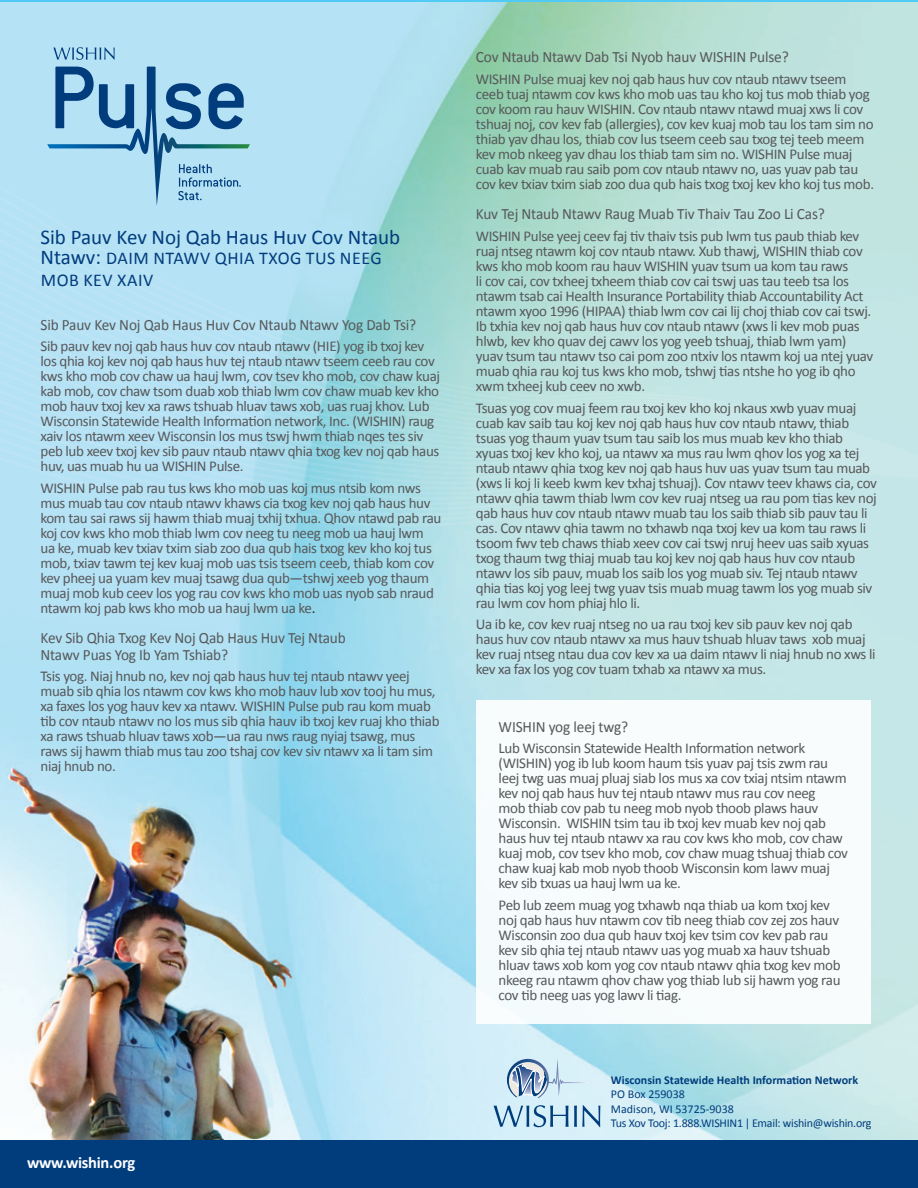
<style>
.page{position:relative;width:918px;height:1188px;background:#fff}
.page>*{position:absolute;margin:0;border:0;box-sizing:border-box;transform-origin:0 0}
.t1{font:21px "Calibri";color:#013d7d}
.t2{font:18px/22px "Calibri";letter-spacing:.03em;color:#013d7d}
.t3{font:700 16.5px "Calibri";letter-spacing:-.015em;color:#fff}
.t4{font:15.75px/16.5px "Calibri";letter-spacing:-.01em;color:#57585a}
.t5{font:15px/15px "Calibri";letter-spacing:-.025em;color:#57585a}
.t6{font:12px "Calibri";letter-spacing:-.02em;color:#013d7d}
.t7{font:700 12px "Calibri";color:#013d7d}
.t8{font:12px "Calibri";color:#013d7d}
.s1{font-size:21px}
.s2{color:#231f20}
</style>
<div class="page">
<img style="left:0;top:3px;width:918px;height:1137px">
<svg style="left:0;top:83px;width:918px;height:445px;background:#b5e0e4"></svg>
<div style="left:0;top:1140px;width:918px;height:48px;background:#013d7d"></div>
<svg style="left:53px;top:47px;width:62px;height:13px"></svg>
<svg style="left:47px;top:67px;width:203px;height:139px;background:#92c2dd"></svg>
<div style="left:476px;top:700px;width:395px;height:324px;background:#f8fcfc"></div>
<svg style="left:494px;top:1105px;width:106px;height:22px;background:#9ec0d8"></svg>
<svg style="left:507px;top:1058px;width:82px;height:40px;background:#b5ccde"></svg>
<p class="t1" style="left:40px;top:223px;width:361px">Sib Pauv Kev Noj Qab Haus Huv Cov Ntaub</p>
<p class="t2" style="left:40px;top:247px;width:343px"><span class="s1">Ntawv:</span> DAIM NTAWV QHIA TXOG TUS NEEG<br>MOB KEV XAIV</p>
<p class="t4" style="left:40px;top:316px;width:377px">Sib Pauv Kev Noj Qab Haus Huv Cov Ntaub Ntawv Yog Dab Tsi?</p>
<p class="t5" style="left:40px;top:339px;width:401px">Sib pauv kev noj qab haus huv cov ntaub ntawv (HIE) yog ib txoj kev los qhia koj kev noj qab haus huv tej ntaub ntawv tseem ceeb rau cov kws kho mob cov chaw ua hauj lwm, cov tsev kho mob, cov chaw kuaj kab mob, cov chaw tsom duab xob thiab lwm cov chaw muab kev kho mob hauv txoj kev xa raws tshuab hluav taws xob, uas ruaj khov. Lub Wisconsin Statewide Health Information network, Inc. (WISHIN) raug xaiv los ntawm xeev Wisconsin los mus tswj hwm thiab nqes tes siv peb lub xeev txoj kev sib pauv ntaub ntawv qhia txog kev noj qab haus huv, uas muab hu ua WISHIN Pulse.</p>
<p class="t5" style="left:40px;top:481px;width:402px">WISHIN Pulse pab rau tus kws kho mob uas koj mus ntsib kom nws mus muab tau cov ntaub ntawv khaws cia txog kev noj qab haus huv kom tau sai raws sij hawm thiab muaj txhij txhua. Qhov ntawd pab rau koj cov kws kho mob thiab lwm cov neeg tu neeg mob ua hauj lwm ua ke, muab kev txiav txim siab zoo dua qub hais txog kev kho koj tus mob, txiav tawm tej kev kuaj mob uas tsis tseem ceeb, thiab kom cov kev pheej ua yuam kev muaj tsawg dua qub—tshwj xeeb yog thaum muaj mob kub ceev los yog rau cov kws kho mob uas nyob sab nraud ntawm koj pab kws kho mob ua hauj lwm ua ke<span class="s2">.</span></p>
<p class="t4" style="left:40px;top:630px;width:307px">Kev Sib Qhia Txog Kev Noj Qab Haus Huv Tej Ntaub<br>Ntawv Puas Yog Ib Yam Tshiab?</p>
<p class="t5" style="left:40px;top:669px;width:401px">Tsis yog. Niaj hnub no, kev noj qab haus huv tej ntaub ntawv yeej muab sib qhia los ntawm cov kws kho mob hauv lub xov tooj hu mus, xa faxes los yog hauv kev xa ntawv. WISHIN Pulse pub rau kom muab tib cov ntaub ntawv no los mus sib qhia hauv ib txoj kev ruaj kho thiab xa raws tshuab hluav taws xob—ua rau nws raug nyiaj tsawg, mus raws sij hawm thiab mus tau zoo tshaj cov kev siv ntawv xa li tam sim niaj hnub no.</p>
<p class="t3" style="left:27px;top:1152px;width:110px">www.wishin.org</p>
<p class="t4" style="left:476px;top:49px;width:314px">Cov Ntaub Ntawv Dab Tsi Nyob hauv WISHIN Pulse?</p>
<p class="t5" style="left:476px;top:72px;width:400px">WISHIN Pulse muaj kev noj qab haus huv cov ntaub ntawv tseem ceeb tuaj ntawm cov kws kho mob uas tau kho koj tus mob thiab yog cov koom rau hauv WISHIN. Cov ntaub ntawv ntawd muaj xws li cov tshuaj noj, cov kev fab (allergies), cov kev kuaj mob tau los tam sim no thiab yav dhau los, thiab cov lus tseem ceeb sau txog tej teeb meem kev mob nkeeg yav dhau los thiab tam sim no. WISHIN Pulse muaj cuab kav muab rau saib pom cov ntaub ntawv no, uas yuav pab tau cov kev txiav txim siab zoo dua qub hais txog txoj kev kho koj tus mob.</p>
<p class="t4" style="left:476px;top:206px;width:351px">Kuv Tej Ntaub Ntawv Raug Muab Tiv Thaiv Tau Zoo Li Cas?</p>
<p class="t5" style="left:476px;top:228px;width:399px">WISHIN Pulse yeej ceev faj tiv thaiv tsis pub lwm tus paub thiab kev ruaj ntseg ntawm koj cov ntaub ntawv. Xub thawj, WISHIN thiab cov kws kho mob koom rau hauv WISHIN yuav tsum ua kom tau raws<br>li cov cai, cov txheej txheem thiab cov cai tswj uas tau teeb tsa los ntawm tsab cai Health Insurance Portability thiab Accountability Act ntawm xyoo 1996 (HIPAA) thiab lwm cov cai lij choj thiab cov cai tswj.<br>Ib txhia kev noj qab haus huv cov ntaub ntawv (xws li kev mob puas hlwb, kev kho quav dej cawv los yog yeeb tshuaj, thiab lwm yam) yuav tsum tau ntawv tso cai pom zoo ntxiv los ntawm koj ua ntej yuav muab qhia rau koj tus kws kho mob, tshwj tias ntshe ho yog ib qho xwm txheej kub ceev no xwb.</p>
<p class="t5" style="left:476px;top:400px;width:403px">Tsuas yog cov muaj feem rau txoj kev kho koj nkaus xwb yuav muaj cuab kav saib tau koj kev noj qab haus huv cov ntaub ntawv, thiab tsuas yog thaum yuav tsum tau saib los mus muab kev kho thiab xyuas txoj kev kho koj, ua ntawv xa mus rau lwm qhov los yog xa tej ntaub ntawv qhia txog kev noj qab haus huv uas yuav tsum tau muab (xws li koj li keeb kwm kev txhaj tshuaj). Cov ntawv teev khaws cia, cov ntawv qhia tawm thiab lwm cov kev ruaj ntseg ua rau pom tias kev noj qab haus huv cov ntaub ntawv muab tau los saib thiab sib pauv tau li cas. Cov ntawv qhia tawm no txhawb nqa txoj kev ua kom tau raws li tsoom fwv teb chaws thiab xeev cov cai tswj nruj heev uas saib xyuas txog thaum twg thiaj muab tau koj kev noj qab haus huv cov ntaub ntawv los sib pauv, muab los saib los yog muab siv. Tej ntaub ntawv qhia tias koj yog leej twg yuav tsis muab muag tawm los yog muab siv rau lwm cov hom phiaj hlo li.</p>
<p class="t5" style="left:476px;top:617px;width:401px">Ua ib ke, cov kev ruaj ntseg no ua rau txoj kev sib pauv kev noj qab haus huv cov ntaub ntawv xa mus hauv tshuab hluav taws xob muaj kev ruaj ntseg ntau dua cov kev xa ua daim ntawv li niaj hnub no xws li kev xa fax los yog cov tuam txhab xa ntawv xa mus.</p>
<p class="t4" style="left:499px;top:718px;width:131px">WISHIN yog leej twg?</p>
<p class="t5" style="left:499px;top:741px;width:351px">Lub Wisconsin Statewide Health Information network (WISHIN) yog ib lub koom haum tsis yuav paj tsis zwm rau leej twg uas muaj pluaj siab los mus xa cov txiaj ntsim ntawm kev noj qab haus huv tej ntaub ntawv mus rau cov neeg<br>mob thiab cov pab tu neeg mob nyob thoob plaws hauv Wisconsin. WISHIN tsim tau ib txoj kev muab kev noj qab haus huv tej ntaub ntawv xa rau cov kws kho mob, cov chaw kuaj mob, cov tsev kho mob, cov chaw muag tshuaj thiab cov chaw kuaj kab mob nyob thoob Wisconsin kom lawv muaj kev sib txuas ua hauj lwm ua ke.</p>
<p class="t5" style="left:499px;top:898px;width:343px">Peb lub zeem muag yog txhawb nqa thiab ua kom txoj kev noj qab haus huv ntawm cov tib neeg thiab cov zej zos hauv Wisconsin zoo dua qub hauv txoj kev tsim cov kev pab rau kev sib qhia tej ntaub ntawv uas yog muab xa hauv tshuab hluav taws xob kom yog cov ntaub ntawv qhia txog kev mob nkeeg rau ntawm qhov chaw yog thiab lub sij hawm yog rau cov tib neeg uas yog lawv li tiag.</p>
<p class="t7" style="left:611px;top:1072px;width:249px">Wisconsin Statewide Health Information Network</p>
<p class="t8" style="left:611px;top:1087px;width:75px">PO Box 259038</p>
<p class="t8" style="left:611px;top:1101px;width:124px">Madison, WI 53725-9038</p>
<p class="t6" style="left:611px;top:1116px;width:262px">Tus Xov Tooj: 1.888.WISHIN1 | Email: wishin@wishin.org</p>
</div>
